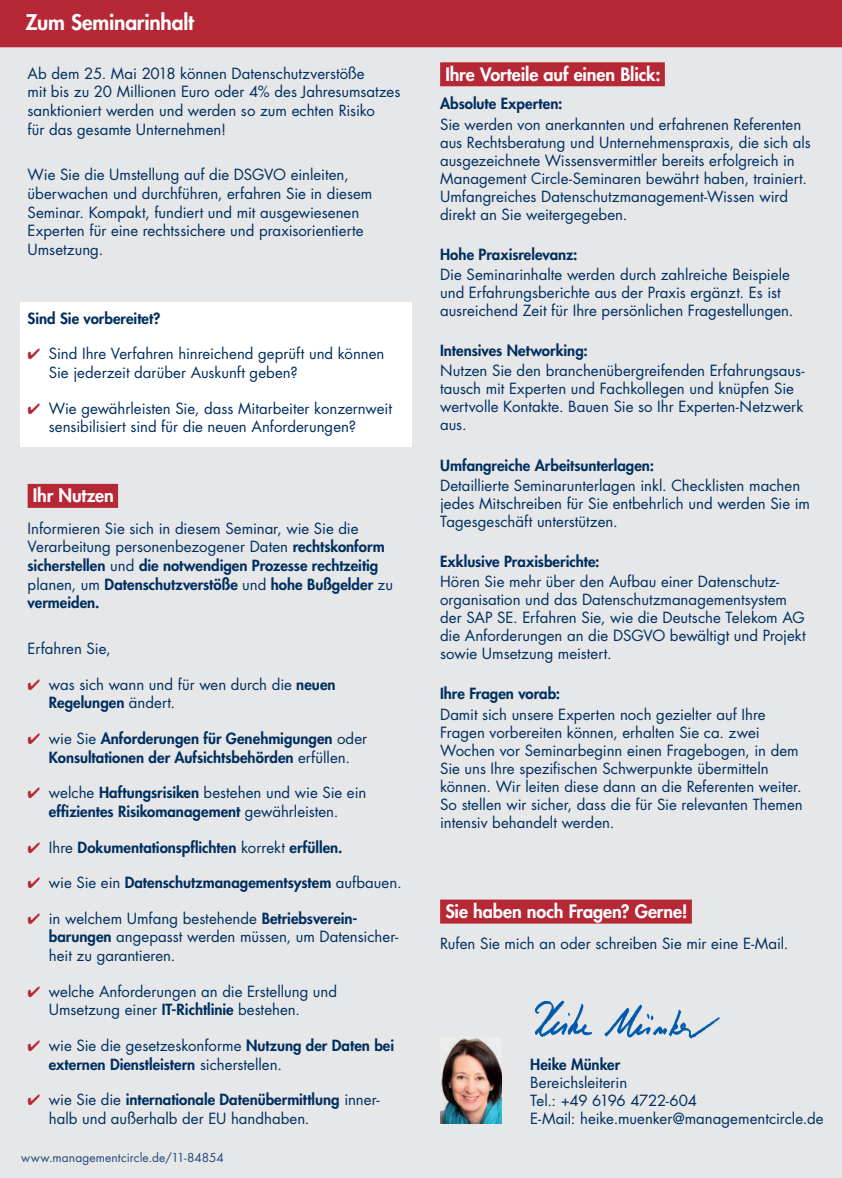
<style>
.page{position:relative;width:842px;height:1178px;background:#fff}
.page>*{position:absolute;margin:0;border:0;box-sizing:border-box;transform-origin:0 0}
.AbsatzKlappeBalkenOb{font:800 21px "Futura Std";letter-spacing:-.01em;color:#fff}
.AbsatzInhaltTextuebe{font:800 18px "Futura Std";letter-spacing:-.005em;color:#fff}
.AbsatzInhaltText{font:15px/18px "Futura Std";color:#002e5e}
.AbsatzInhaltTextBull{font:15px/18.6px "Futura Std";color:#002e5e}
.AbsatzInhaltText-2{font:800 15px/18.6px "Futura Std";color:#002e5e}
.AbsatzInhaltTextBull-2{font:800 15px/18.6px "Futura Std";color:#002e5e;text-align:center}
.AbsatzProgrammFooter{font:12px "Futura Std";letter-spacing:.01em;color:#224875}
.s1{color:#b72837}
.s2{font-weight:400}
.s3{font-weight:800}
</style>
<div class="page">
<div style="left:0;top:47px;width:842px;height:1131px;background:#e6e7e9"></div>
<div style="left:20px;top:302px;width:391px;height:144px;background:#fff"></div>
<div style="left:0;top:0;width:842px;height:47px;background:#b72837"></div>
<div style="left:28px;top:484px;width:90px;height:24px;background:#b72837"></div>
<div style="left:440px;top:62px;width:225px;height:24px;background:#b72837"></div>
<div style="left:440px;top:899px;width:252px;height:24px;background:#b72837"></div>
<img style="left:535px;top:1000px;width:185px;height:39px">
<img style="left:440px;top:1037px;width:62px;height:87px">
<p class="AbsatzKlappeBalkenOb" style="left:26px;top:9px;width:170px">Zum Seminarinhalt</p>
<p class="AbsatzInhaltText" style="left:28px;top:64px;width:374px;line-height:18.6px">Ab dem 25. Mai 2018 können Datenschutzverstöße<br>mit bis zu 20 Millionen Euro oder 4% des Jahresumsatzes sanktioniert werden und werden so zum echten Risiko<br>für das gesamte Unternehmen!</p>
<p class="AbsatzInhaltText" style="left:28px;top:166px;width:346px;line-height:18.6px">Wie Sie die Umstellung auf die DSGVO einleiten, überwachen und durchführen, erfahren Sie in diesem Seminar. Kompakt, fundiert und mit ausgewiesenen Experten für eine rechtssichere und praxisorientierte Umsetzung.</p>
<p class="AbsatzInhaltText-2" style="left:28px;top:309px;width:134px">Sind Sie vorbereitet?</p>
<p class="AbsatzInhaltTextBull" style="left:49px;top:345px;width:337px;text-indent:-21px"><span class="s1">✔</span> Sind Ihre Verfahren hinreichend geprüft und können<br>Sie jederzeit darüber Auskunft geben?</p>
<p class="AbsatzInhaltTextBull" style="left:49px;top:399px;width:345px;text-indent:-21px"><span class="s1">✔</span> Wie gewährleisten Sie, dass Mitarbeiter konzernweit sensibilisiert sind für die neuen Anforderungen?</p>
<p class="AbsatzInhaltTextuebe" style="left:33px;top:484px;width:82px">Ihr Nutzen</p>
<p class="AbsatzInhaltText-2" style="left:28px;top:519px;width:367px"><span class="s2">Informieren Sie sich in diesem Seminar, wie Sie die Verarbeitung personenbezogener Daten</span> rechtskonform sicherstellen <span class="s2">und</span> die notwendigen Prozesse rechtzeitig <span class="s2">planen, um</span> Datenschutzverstöße <span class="s2">und</span> hohe Bußgelder <span class="s2">zu </span>vermeiden.</p>
<p class="AbsatzInhaltText" style="left:28px;top:640px;width:85px">Erfahren Sie,</p>
<p class="AbsatzInhaltTextBull" style="left:49px;top:675px;width:288px;text-indent:-21px"><span class="s1">✔</span> was sich wann und für wen durch die <span class="s3">neuen<br>Regelungen</span> ändert.</p>
<p class="AbsatzInhaltTextBull-2" style="left:28px;top:729px;width:341px"><span class="s1">✔</span> <span class="s2">wie Sie</span> Anforderungen für Genehmigungen <span class="s2">oder<br></span>Konsultationen der Aufsichtsbehörden <span class="s2">erfüllen.</span></p>
<p class="AbsatzInhaltTextBull-2" style="left:28px;top:783px;width:340px"><span class="s1">✔</span> <span class="s2">welche</span> Haftungsrisiken <span class="s2">bestehen und wie Sie ein </span>effizientes Risikomanagement <span class="s2">gewährleisten.</span></p>
<p class="AbsatzInhaltTextBull-2" style="left:28px;top:838px;width:316px"><span class="s1">✔</span> <span class="s2">Ihre</span> Dokumentationspflichten <span class="s2">korrekt</span> erfüllen.</p>
<p class="AbsatzInhaltTextBull-2" style="left:28px;top:873px;width:375px"><span class="s1">✔</span> <span class="s2">wie Sie ein</span> Datenschutzmanagementsystem <span class="s2">aufbauen.</span></p>
<p class="AbsatzInhaltTextBull" style="left:49px;top:909px;width:351px;text-indent:-21px"><span class="s1">✔</span> in welchem Umfang bestehende <span class="s3">Betriebsverein&shy;barungen</span> angepasst werden müssen, um Datensicher&shy;heit zu garantieren.</p>
<p class="AbsatzInhaltTextBull" style="left:49px;top:982px;width:290px;text-indent:-21px"><span class="s1">✔</span> welche Anforderungen an die Erstellung und<br>Umsetzung einer <span class="s3">IT-Richtlinie</span> bestehen.</p>
<p class="AbsatzInhaltTextBull-2" style="left:49px;top:1036px;width:347px;text-align:left;text-indent:-21px"><span class="s1">✔</span> <span class="s2">wie Sie die gesetzeskonforme</span> Nutzung der Daten bei externen Dienstleistern <span class="s2">sicherstellen.</span></p>
<p class="AbsatzInhaltTextBull" style="left:49px;top:1091px;width:332px;text-indent:-21px"><span class="s1">✔</span> wie Sie die <span class="s3">internationale Datenübermittlung</span> inner&shy;halb und außerhalb der EU handhaben.</p>
<p class="AbsatzProgrammFooter" style="left:21px;top:1150px;width:204px">www.managementcircle.de/11-84854</p>
<p class="AbsatzInhaltTextuebe" style="left:445px;top:63px;width:217px">Ihre Vorteile auf einen Blick:</p>
<p class="AbsatzInhaltText-2" style="left:440px;top:95px;width:124px">Absolute Experten:</p>
<p class="AbsatzInhaltText" style="left:440px;top:115px;width:372px">Sie werden von anerkannten und erfahrenen Referenten aus Rechtsberatung und Unternehmenspraxis, die sich als ausgezeichnete Wissensvermittler bereits erfolgreich in Management Circle-Seminaren bewährt haben, trainiert.<br>Umfangreiches Datenschutzmanagement-Wissen wird direkt an Sie weitergegeben.</p>
<p class="AbsatzInhaltText-2" style="left:440px;top:245px;width:139px">Hohe Praxisrelevanz:</p>
<p class="AbsatzInhaltText" style="left:440px;top:266px;width:355px">Die Seminarinhalte werden durch zahlreiche Beispiele und Erfahrungsberichte aus der Praxis ergänzt. Es ist ausreichend Zeit für Ihre persönlichen Fragestellungen.</p>
<p class="AbsatzInhaltText-2" style="left:440px;top:341px;width:149px">Intensives Networking:</p>
<p class="AbsatzInhaltText" style="left:440px;top:362px;width:366px">Nutzen Sie den branchenübergreifenden Erfahrungsaus&shy;tausch mit Experten und Fachkollegen und knüpfen Sie wertvolle Kontakte. Bauen Sie so Ihr Experten-Netzwerk aus.</p>
<p class="AbsatzInhaltText-2" style="left:440px;top:456px;width:215px">Umfangreiche Arbeitsunterlagen:</p>
<p class="AbsatzInhaltText" style="left:440px;top:476px;width:371px">Detaillierte Seminarunterlagen inkl. Checklisten machen jedes Mitschreiben für Sie entbehrlich und werden Sie im<br>Tagesgeschäft unterstützen.</p>
<p class="AbsatzInhaltText-2" style="left:440px;top:552px;width:161px">Exklusive Praxisberichte:</p>
<p class="AbsatzInhaltText" style="left:440px;top:573px;width:367px">Hören Sie mehr über den Aufbau einer Datenschutz&shy;organisation und das Datenschutzmanagementsystem der SAP SE. Erfahren Sie, wie die Deutsche Telekom AG die Anforderungen an die DSGVO bewältigt und Projekt sowie Umsetzung meistert.</p>
<p class="AbsatzInhaltText-2" style="left:440px;top:684px;width:122px">Ihre Fragen vorab:</p>
<p class="AbsatzInhaltText" style="left:440px;top:705px;width:364px">Damit sich unsere Experten noch gezielter auf Ihre Fragen vorbereiten können, erhalten Sie ca. zwei Wochen vor Seminarbeginn einen Fragebogen, in dem Sie uns Ihre spezifischen Schwerpunkte übermitteln können. Wir leiten diese dann an die Referenten weiter.<br>So stellen wir sicher, dass die für Sie relevanten Themen intensiv behandelt werden.</p>
<p class="AbsatzInhaltTextuebe" style="left:445px;top:900px;width:244px">Sie haben noch Fragen? Gerne!</p>
<p class="AbsatzInhaltText" style="left:440px;top:934px;width:350px">Rufen Sie mich an oder schreiben Sie mir eine E-Mail.</p>
<p class="AbsatzInhaltText" style="left:530px;top:1055px;width:295px"><span class="s3">Heike Münker<br></span>Bereichsleiterin<br>Tel.: +49 6196 4722-604<br>E-Mail: heike.muenker@managementcircle.de</p>
</div>
